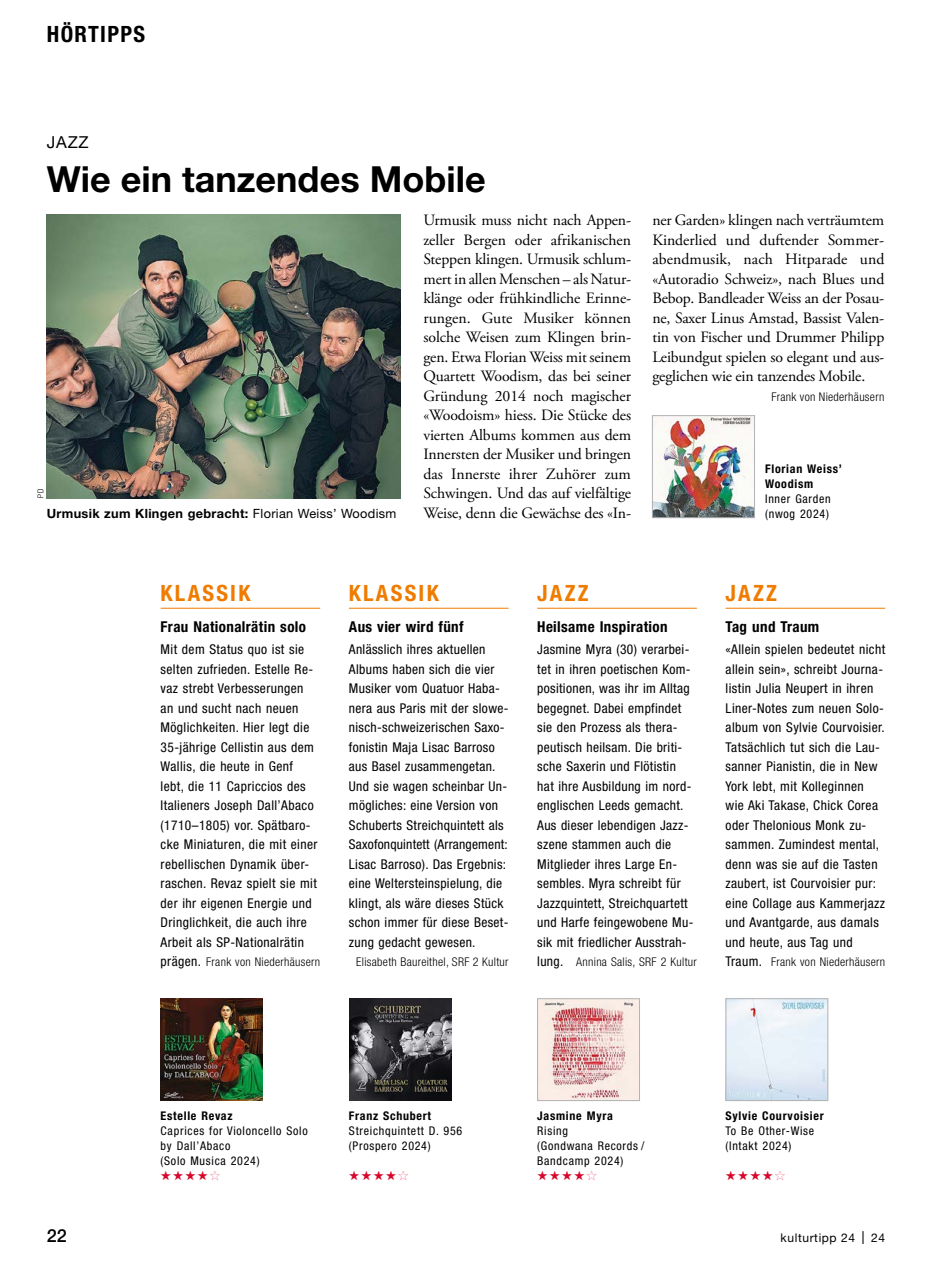
<style>
.page{position:relative;width:932px;height:1263px;background:#fff}
.page>*{position:absolute;margin:0;border:0;box-sizing:border-box;transform-origin:0 0}
.t1{font:700 36px "Helvetica Neue LT Std";color:#000}
.t2{font:700 condensed 22.5px "Helvetica Neue LT Std";letter-spacing:.1em;color:#ef7c00}
.t3{font:700 condensed 22.5px "Helvetica Neue LT Std";letter-spacing:.06em;color:#000}
.t4{font:500 18px "Helvetica Neue LT Std";color:#000}
.t5{font:16.5px "Helvetica Neue LT Std";color:#000}
.t6{font:15.75px/19.5px "Adobe Garamond Pro";letter-spacing:-.01em;color:#000;text-align:justify}
.t7{font:700 condensed 15px "Helvetica Neue LT Std";letter-spacing:.025em;color:#000}
.t8{font:condensed 13.5px/19.5px "Helvetica Neue LT Std";letter-spacing:.025em;color:#000}
.t9{font:700 12.75px "Helvetica Neue LT Std";letter-spacing:.025em;color:#000}
.t10{font:condensed 12px/15px "Helvetica Neue LT Std";letter-spacing:.06em;color:#000}
.t11{font:300 condensed 12px "Helvetica Neue LT Std";letter-spacing:.025em;color:#000}
.t12{font:700 condensed 12px/15px "Helvetica Neue LT Std";letter-spacing:.06em;color:#000}
.t13{font:12px "Helvetica Neue LT Std";letter-spacing:.05em;color:#000}
.t14{font:12px "Konsum Picto Tv";color:#d5072d}
.t15{font:300 condensed 8.25px "Helvetica Neue LT Std";color:#000}
.s1{font-weight:400}
.s2{font-weight:400;font-size:13.5px}
.s3{font-size:18px}
</style>
<div class="page">
<img style="left:161px;top:999px;width:101px;height:102px">
<img style="left:349px;top:999px;width:102px;height:102px">
<img style="left:539px;top:1000px;width:98px;height:99px">
<div style="left:537px;top:998px;width:102px;height:103px;border:1px solid #b1b2b3"></div>
<hr style="left:161px;top:608px;width:159px;height:1px;background:#ef7c00">
<hr style="left:349px;top:608px;width:159px;height:1px;background:#ef7c00">
<hr style="left:537px;top:608px;width:159px;height:1px;background:#ef7c00">
<hr style="left:725px;top:608px;width:159px;height:1px;background:#ef7c00">
<img style="left:47px;top:214px;width:353px;height:284px">
<img style="left:654px;top:417px;width:98px;height:99px">
<div style="left:652px;top:415px;width:102px;height:103px;border:1px solid #b1b2b3"></div>
<img style="left:727px;top:1000px;width:98px;height:99px">
<div style="left:725px;top:998px;width:102px;height:103px;border:1px solid #b1b2b3"></div>
<h2 class="t3" style="left:47px;top:20px;width:100px">HÖRTIPPS</h2>
<p class="t5" style="left:47px;top:132px;width:43px">JAZZ</p>
<h1 class="t1" style="left:47px;top:157px;width:440px">Wie ein tanzendes Mobile</h1>
<p class="t6" style="left:423px;top:211px;width:209px">Urmusik muss nicht nach Appen&shy;zeller Bergen oder afrikanischen Steppen klingen. Urmusik schlum&shy;mert in allen Menschen – als Natur&shy;klänge oder frühkindliche Erinne&shy;rungen. Gute Musiker können solche Weisen zum Klingen brin&shy;gen. Etwa Florian Weiss mit seinem Quartett Woodism, das bei seiner Gründung 2014 noch magischer «Woodoism» hiess. Die Stücke des vierten Albums kommen aus dem Innersten der Musiker und bringen das Innerste ihrer Zuhörer zum Schwingen. Und das auf vielfältige Weise, denn die Gewächse des «In-</p>
<p class="t6" style="left:652px;top:211px;width:233px">ner Garden» klingen nach verträumtem Kinderlied und duftender Sommer&shy;abendmusik, nach Hitparade und «Autoradio Schweiz», nach Blues und Bebop. Bandleader Weiss an der Posau&shy;ne, Saxer Linus Amstad, Bassist Valen&shy;tin von Fischer und Drummer Philipp Leibundgut spielen so elegant und aus&shy;geglichen wie ein tanzendes Mobile.</p>
<p class="t11" style="left:771px;top:389px;width:114px">Frank von Niederhäusern</p>
<p class="t12" style="left:765px;top:461px;width:78px">Florian Weiss’<br>Woodism</p>
<p class="t10" style="left:765px;top:491px;width:67px">Inner Garden (nwog 2024)</p>
<p class="t15" style="left:36px;top:498px;width:11px;rotate:-90deg">PD</p>
<p class="t9" style="left:47px;top:505px;width:351px">Urmusik zum Klingen gebracht: <span class="s1">Florian Weiss’ Woodism</span></p>
<h2 class="t2" style="left:161px;top:579px;width:91px">KLASSIK</h2>
<h2 class="t2" style="left:349px;top:579px;width:91px">KLASSIK</h2>
<h2 class="t2" style="left:537px;top:579px;width:53px">JAZZ</h2>
<h2 class="t2" style="left:725px;top:579px;width:53px">JAZZ</h2>
<p class="t7" style="left:161px;top:617px;width:147px">Frau Nationalrätin solo</p>
<p class="t8" style="left:161px;top:640px;width:158px">Mit dem Status quo ist sie selten zufrieden. Estelle Re&shy;vaz strebt Verbesserungen an und sucht nach neuen<br>Möglichkeiten. Hier legt die<br>35-jährige Cellistin aus dem<br>Wallis, die heute in Genf lebt, die 11 Capriccios des<br>Italieners Joseph Dall’Abaco (1710–1805) vor. Spätbaro&shy;cke Miniaturen, die mit einer rebellischen Dynamik über&shy;raschen. Revaz spielt sie mit der ihr eigenen Energie und<br>Dringlichkeit, die auch ihre<br>Arbeit als SP-Nationalrätin</p>
<p class="t11" style="left:161px;top:955px;width:161px"><span class="s2">prägen.</span> Frank von Niederhäusern</p>
<p class="t7" style="left:537px;top:617px;width:132px">Heilsame Inspiration</p>
<p class="t8" style="left:537px;top:640px;width:158px">Jasmine Myra (30) verarbei&shy;tet in ihren poetischen Kom&shy;positionen, was ihr im Alltag begegnet. Dabei empfindet sie den Prozess als thera&shy;peutisch heilsam. Die briti&shy;sche Saxerin und Flötistin hat ihre Ausbildung im nord&shy;englischen Leeds gemacht.<br>Aus dieser lebendigen Jazz&shy;szene stammen auch die<br>Mitglieder ihres Large En&shy;sembles. Myra schreibt für<br>Jazzquintett, Streichquartett und Harfe feingewobene Mu&shy;sik mit friedlicher Ausstrah-</p>
<p class="t11" style="left:537px;top:955px;width:161px"><span class="s2">lung.</span> Annina Salis, SRF 2 Kultur</p>
<p class="t7" style="left:349px;top:617px;width:116px">Aus vier wird fünf</p>
<p class="t8" style="left:349px;top:640px;width:161px">Anlässlich ihres aktuellen<br>Albums haben sich die vier<br>Musiker vom Quatuor Haba&shy;nera aus Paris mit der slowe&shy;nisch-schweizerischen Saxo&shy;fonistin Maja Lisac Barroso aus Basel zusammengetan.<br>Und sie wagen scheinbar Un&shy;mögliches: eine Version von<br>Schuberts Streichquintett als<br>Saxofonquintett (Arrangement:<br>Lisac Barroso). Das Ergebnis: eine Weltersteinspielung, die klingt, als wäre dieses Stück schon immer für diese Beset&shy;zung gedacht gewesen.</p>
<p class="t11" style="left:356px;top:955px;width:154px">Elisabeth Baureithel, SRF 2 Kultur</p>
<p class="t7" style="left:725px;top:617px;width:95px">Tag und Traum</p>
<p class="t8" style="left:725px;top:640px;width:161px">«Allein spielen bedeutet nicht allein sein», schreibt Journa&shy;listin Julia Neupert in ihren<br>Liner-Notes zum neuen Solo&shy;album von Sylvie Courvoisier.<br>Tatsächlich tut sich die Lau&shy;sanner Pianistin, die in New<br>York lebt, mit Kolleginnen wie Aki Takase, Chick Corea oder Thelonious Monk zu&shy;sammen. Zumindest mental, denn was sie auf die Tasten zaubert, ist Courvoisier pur: eine Collage aus Kammerjazz und Avantgarde, aus damals und heute, aus Tag und</p>
<p class="t11" style="left:725px;top:955px;width:161px"><span class="s2">Traum.</span> Frank von Niederhäusern</p>
<p class="t12" style="left:161px;top:1108px;width:73px">Estelle Revaz</p>
<p class="t10" style="left:161px;top:1123px;width:149px">Caprices for Violoncello Solo by Dall’Abaco<br>(Solo Musica 2024)</p>
<p class="t14" style="left:161px;top:1170px;width:61px">4</p>
<p class="t12" style="left:349px;top:1108px;width:84px">Franz Schubert</p>
<p class="t10" style="left:349px;top:1123px;width:115px">Streichquintett D. 956 (Prospero 2024)</p>
<p class="t14" style="left:349px;top:1170px;width:61px">4</p>
<p class="t12" style="left:537px;top:1108px;width:77px">Jasmine Myra</p>
<p class="t10" style="left:537px;top:1123px;width:109px">Rising<br>(Gondwana Records /<br>Bandcamp 2024)</p>
<p class="t14" style="left:537px;top:1170px;width:61px">4</p>
<p class="t12" style="left:725px;top:1108px;width:100px">Sylvie Courvoisier</p>
<p class="t10" style="left:725px;top:1123px;width:90px">To Be Other-Wise (Intakt 2024)</p>
<p class="t14" style="left:725px;top:1170px;width:61px">4</p>
<h3 class="t4" style="left:47px;top:1224px;width:22px">22</h3>
<p class="t13" style="left:780px;top:1230px;width:106px">kulturtipp 24 <span class="s3">l</span> 24</p>
</div>
